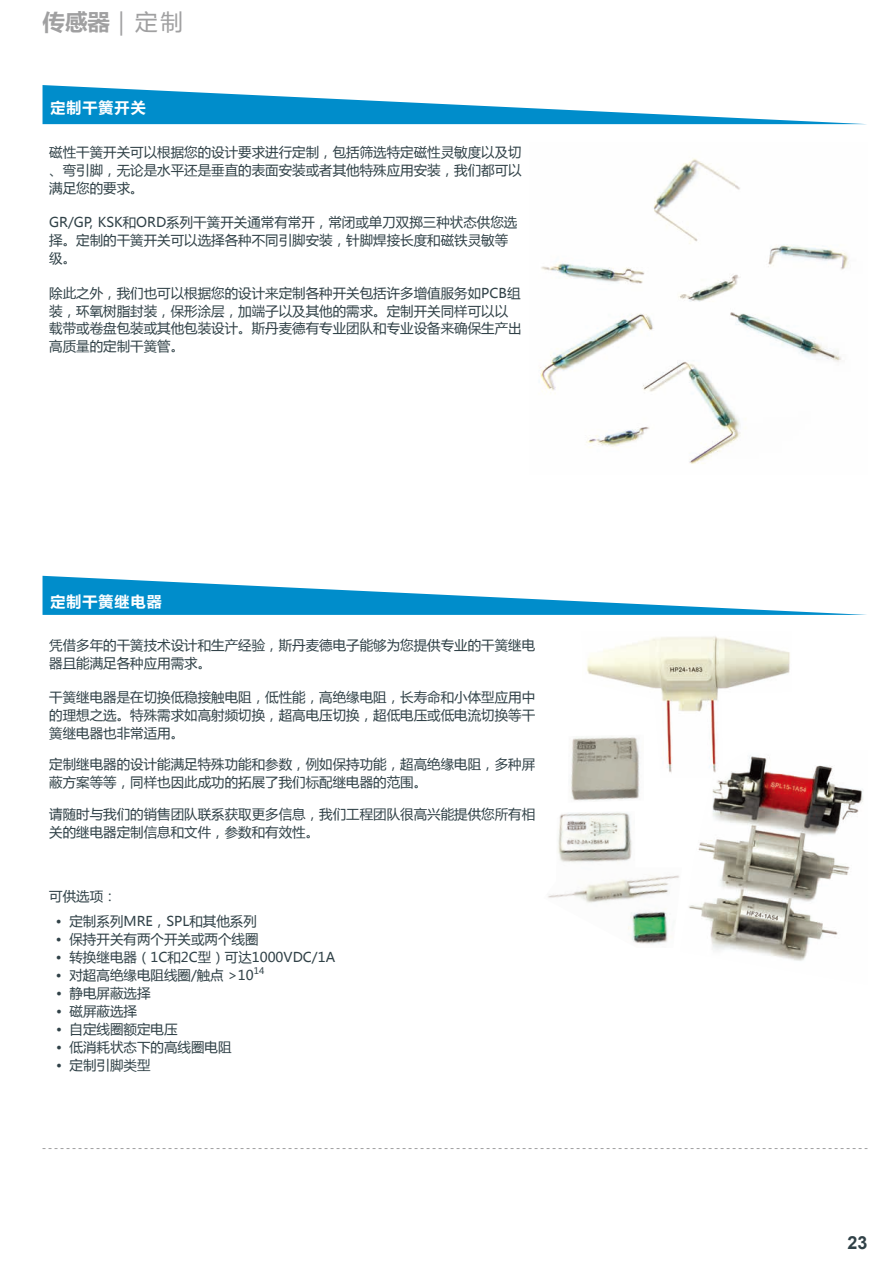
<style>
.page{position:relative;width:893px;height:1263px;background:#fff}
.page>*{position:absolute;margin:0;border:0;box-sizing:border-box;transform-origin:0 0}
.t1{font:700 22.5px "Microsoft Ya Hei";color:#a0a0a1}
.t2{font:700 18px "Arial";color:#304147}
.t3{font:700 15px "Microsoft Ya Hei";letter-spacing:.07em;color:#fff}
.t4{font:13.5px/18px "Microsoft Ya Hei";color:#304147}
.s1{font-weight:400}
</style>
<div class="page">
<svg style="left:43px;top:1148px;width:824px;height:1px"></svg>
<img style="left:539px;top:158px;width:310px;height:306px">
<img style="left:587px;top:636px;width:203px;height:137px">
<img style="left:548px;top:812px;width:132px;height:132px">
<img style="left:680px;top:750px;width:183px;height:211px">
<img style="left:570px;top:735px;width:74px;height:66px">
<svg style="left:43px;top:85px;width:820px;height:39px"></svg>
<svg style="left:43px;top:576px;width:824px;height:39px"></svg>
<h1 class="t1" style="left:43px;top:6px;width:142px">传感器<span class="s1">｜定制</span></h1>
<p class="t3" style="left:50px;top:97px;width:97px">定制干簧开关</p>
<p class="t4" style="left:49px;top:143px;width:474px;text-align:justify">磁性干簧开关可以根据您的设计要求进行定制，包括筛选特定磁性灵敏度以及切、弯引脚，无论是水平还是垂直的表面安装或者其他特殊应用安装，我们都可以满足您的要求。</p>
<p class="t4" style="left:49px;top:213px;width:470px">GR/GP, KSK和ORD系列干簧开关通常有常开，常闭或单刀双掷三种状态供您选择。定制的干簧开关可以选择各种不同引脚安装，针脚焊接长度和磁铁灵敏等级。</p>
<p class="t4" style="left:49px;top:283px;width:474px">除此之外，我们也可以根据您的设计来定制各种开关包括许多增值服务如PCB组装，环氧树脂封装，保形涂层，加端子以及其他的需求。定制开关同样可以以载带或卷盘包装或其他包装设计。斯丹麦德有专业团队和专业设备来确保生产出高质量的定制干簧管。</p>
<p class="t3" style="left:50px;top:591px;width:113px">定制干簧继电器</p>
<p class="t4" style="left:49px;top:636px;width:488px">凭借多年的干簧技术设计和生产经验，斯丹麦德电子能够为您提供专业的干簧继电器且能满足各种应用需求。</p>
<p class="t4" style="left:49px;top:687px;width:487px;text-align:justify">干簧继电器是在切换低稳接触电阻，低性能，高绝缘电阻，长寿命和小体型应用中的理想之选。特殊需求如高射频切换，超高电压切换，超低电压或低电流切换等干簧继电器也非常适用。</p>
<p class="t4" style="left:49px;top:754px;width:487px">定制继电器的设计能满足特殊功能和参数，例如保持功能，超高绝缘电阻，多种屏蔽方案等等，同样也因此成功的拓展了我们标配继电器的范围。</p>
<p class="t4" style="left:49px;top:805px;width:487px">请随时与我们的销售团队联系获取更多信息，我们工程团队很高兴能提供您所有相关的继电器定制信息和文件，参数和有效性。</p>
<p class="t4" style="left:49px;top:886px;width:69px">可供选项：</p>
<p class="t4" style="left:56px;top:912px;width:202px">• 定制系列MRE，SPL和其他系列</p>
<p class="t4" style="left:56px;top:930px;width:204px">• 保持开关有两个开关或两个线圈</p>
<p class="t4" style="left:56px;top:948px;width:281px">• 转换继电器（1C和2C型）可达1000VDC/1A</p>
<p class="t4" style="left:56px;top:966px;width:210px">• 对超高绝缘电阻线圈/触点 &gt;10<sup>14</sup></p>
<p class="t4" style="left:56px;top:984px;width:96px">• 静电屏蔽选择</p>
<p class="t4" style="left:56px;top:1002px;width:82px">• 磁屏蔽选择</p>
<p class="t4" style="left:56px;top:1020px;width:123px">• 自定线圈额定电压</p>
<p class="t4" style="left:56px;top:1038px;width:177px">• 低消耗状态下的高线圈电阻</p>
<p class="t4" style="left:56px;top:1056px;width:96px">• 定制引脚类型</p>
<h2 class="t2" style="left:847px;top:1231px;width:22px">23</h2>
</div>
